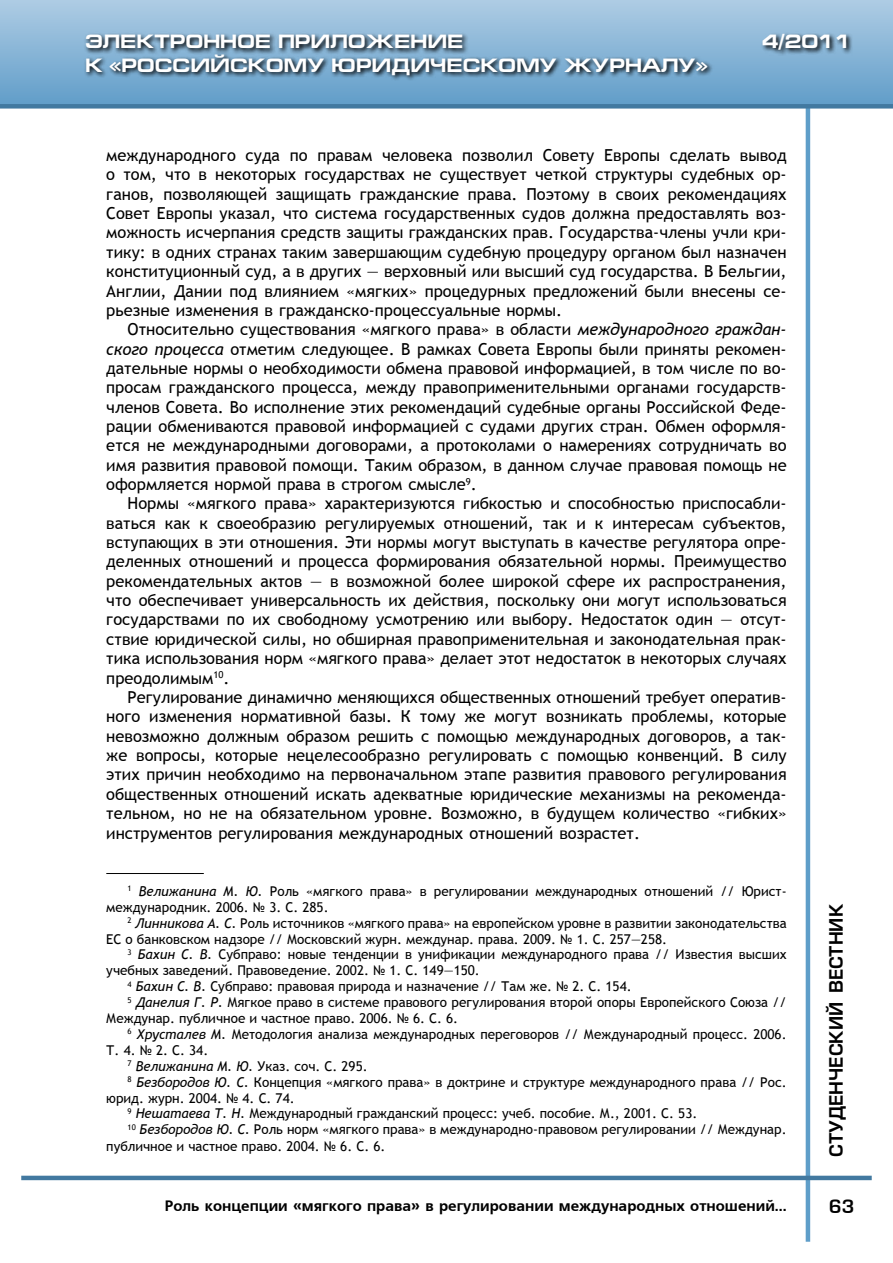
<style>
.page{position:relative;width:893px;height:1263px;background:#fff}
.page>*{position:absolute;margin:0;border:0;box-sizing:border-box;transform-origin:0 0}
.t1{font:700 19.5px "Europe Ext";color:#fff}
.t2{font:18px "Europe Demi Normal";color:#000}
.t3{font:16.5px/19.4px "Trebuchet MS";color:#000;text-align:justify}
.t4{font:15px "Free Set Bold Cyrillic";color:#000}
.t5{font:13.5px/15.9px "Trebuchet MS";color:#000}
.s1{font-style:italic}
</style>
<div class="page">
<hr style="left:806px;top:91px;width:4px;height:1151px;background:#5f9ec9">
<hr style="left:21px;top:1176px;width:851px;height:4px;background:#4279a0">
<div style="left:0;top:0;width:893px;height:106px;background:linear-gradient(to bottom,#aecce4,#619dc9)"></div>
<div style="left:0;top:104px;width:893px;height:5px;background:#4279a0"></div>
<svg style="left:83px;top:31px;width:769px;height:50px;background:#6b91ad"></svg>
<hr style="left:106px;top:873px;width:98px;height:1px;background:#000">
<p class="t1" style="left:85px;top:31px;width:380px">ЭЛЕКТРОННОЕ ПРИЛОЖЕНИЕ</p>
<p class="t1" style="left:761px;top:31px;width:92px">4/2011</p>
<p class="t1" style="left:85px;top:54px;width:624px">К «РОССИЙСКОМУ ЮРИДИЧЕСКОМУ ЖУРНАЛУ»</p>
<p class="t3" style="left:106px;top:146px;width:682px">международного суда по правам человека позволил Совету Европы сделать вывод о том, что в некоторых государствах не существует четкой структуры судебных ор&shy;ганов, позволяющей защищать гражданские права. Поэтому в своих рекомендациях Совет Европы указал, что система государственных судов должна предоставлять воз&shy;можность исчерпания средств защиты гражданских прав. Государства-члены учли кри&shy;тику: в одних странах таким завершающим судебную процедуру органом был назначен конституционный суд, а в других — верховный или высший суд государства. В Бельгии, Англии, Дании под влиянием «мягких» процедурных предложений были внесены се&shy;рьезные изменения в гражданско-процессуальные нормы.</p>
<p class="t3" style="left:106px;top:320px;width:682px;text-indent:21px">Относительно существования «мягкого права» в области <span class="s1">международного граждан&shy;ского процесса</span> отметим следующее. В рамках Совета Европы были приняты рекомен&shy;дательные нормы о необходимости обмена правовой информацией, в том числе по во&shy;просам гражданского процесса, между правоприменительными органами государств&shy;членов Совета. Во исполнение этих рекомендаций судебные органы Российской Феде&shy;рации обмениваются правовой информацией с судами других стран. Обмен оформля&shy;ется не международными договорами, а протоколами о намерениях сотрудничать во имя развития правовой помощи. Таким образом, в данном случае правовая помощь не оформляется нормой права в строгом смысле<sup>9</sup>.</p>
<p class="t3" style="left:106px;top:494px;width:682px;text-indent:21px">Нормы «мягкого права» характеризуются гибкостью и способностью приспосабли&shy;ваться как к своеобразию регулируемых отношений, так и к интересам субъектов, вступающих в эти отношения. Эти нормы могут выступать в качестве регулятора опре&shy;деленных отношений и процесса формирования обязательной нормы. Преимущество рекомендательных актов — в возможной более широкой сфере их распространения, что обеспечивает универсальность их действия, поскольку они могут использоваться государствами по их свободному усмотрению или выбору. Недостаток один — отсут&shy;ствие юридической силы, но обширная правоприменительная и законодательная прак&shy;тика использования норм «мягкого права» делает этот недостаток в некоторых случаях преодолимым<sup>10</sup>.</p>
<p class="t3" style="left:106px;top:687px;width:682px;text-indent:21px">Регулирование динамично меняющихся общественных отношений требует оператив&shy;ного изменения нормативной базы. К тому же могут возникать проблемы, которые невозможно должным образом решить с помощью международных договоров, а так&shy;же вопросы, которые нецелесообразно регулировать с помощью конвенций. В силу этих причин необходимо на первоначальном этапе развития правового регулирования общественных отношений искать адекватные юридические механизмы на рекоменда&shy;тельном, но не на обязательном уровне. Возможно, в будущем количество «гибких» инструментов регулирования международных отношений возрастет.</p>
<p class="t5" style="left:106px;top:883px;width:682px;text-indent:21px"><sup>1</sup> <span class="s1">Велижанина М. Ю.</span> Роль «мягкого права» в регулировании международных отношений // Юрист&shy;международник. 2006. № 3. С. 285.</p>
<p class="t5" style="left:106px;top:915px;width:682px;text-indent:21px"><sup>2</sup> <span class="s1">Линникова А. С.</span> Роль источников «мягкого права» на европейском уровне в развитии законодательства<br>ЕС о банковском надзоре // Московский журн. междунар. права. 2009. № 1. С. 257—258.</p>
<p class="t5" style="left:128px;top:947px;width:661px"><sup>3</sup> <span class="s1">Бахин С. В.</span> Субправо: новые тенденции в унификации международного права // Известия высших</p>
<p class="t5" style="left:106px;top:963px;width:375px">учебных заведений. Правоведение. 2002. № 1. С. 149—150.</p>
<p class="t5" style="left:128px;top:979px;width:506px"><sup>4</sup> <span class="s1">Бахин С. В.</span> Субправо: правовая природа и назначение // Там же. № 2. С. 154.</p>
<p class="t5" style="left:128px;top:994px;width:661px"><sup>5</sup> <span class="s1">Данелия Г. Р.</span> Мягкое право в системе правового регулирования второй опоры Европейского Союза //</p>
<p class="t5" style="left:106px;top:1010px;width:353px">Междунар. публичное и частное право. 2006. № 6. С. 6.</p>
<p class="t5" style="left:128px;top:1026px;width:661px"><sup>6</sup> <span class="s1">Хрусталев М.</span> Методология анализа международных переговоров // Международный процесс. 2006.</p>
<p class="t5" style="left:106px;top:1042px;width:104px">Т. 4. № 2. С. 34.</p>
<p class="t5" style="left:128px;top:1058px;width:242px"><sup>7</sup> <span class="s1">Велижанина М. Ю.</span> Указ. соч. С. 295.</p>
<p class="t5" style="left:128px;top:1074px;width:661px"><sup>8</sup> <span class="s1">Безбородов Ю. С.</span> Концепция «мягкого права» в доктрине и структуре международного права // Рос.</p>
<p class="t5" style="left:106px;top:1090px;width:190px">юрид. журн. 2004. № 4. С. 74.</p>
<p class="t5" style="left:128px;top:1106px;width:571px"><sup>9</sup> <span class="s1">Нешатаева Т. Н.</span> Международный гражданский процесс: учеб. пособие. М., 2001. С. 53.</p>
<p class="t5" style="left:128px;top:1122px;width:661px"><sup>10</sup> <span class="s1">Безбородов Ю. С.</span> Роль норм «мягкого права» в международно-правовом регулировании // Междунар.</p>
<p class="t5" style="left:106px;top:1138px;width:281px">публичное и частное право. 2004. № 6. С. 6.</p>
<p class="t4" style="left:165px;top:1197px;width:623px">Роль концепции «мягкого права» в регулировании международных отношений...</p>
<p class="t2" style="left:826px;top:1157px;width:254px;rotate:-90deg">СТУДЕНЧЕСКИЙ ВЕСТНИК</p>
<p class="t2" style="left:829px;top:1196px;width:27px">63</p>
</div>
